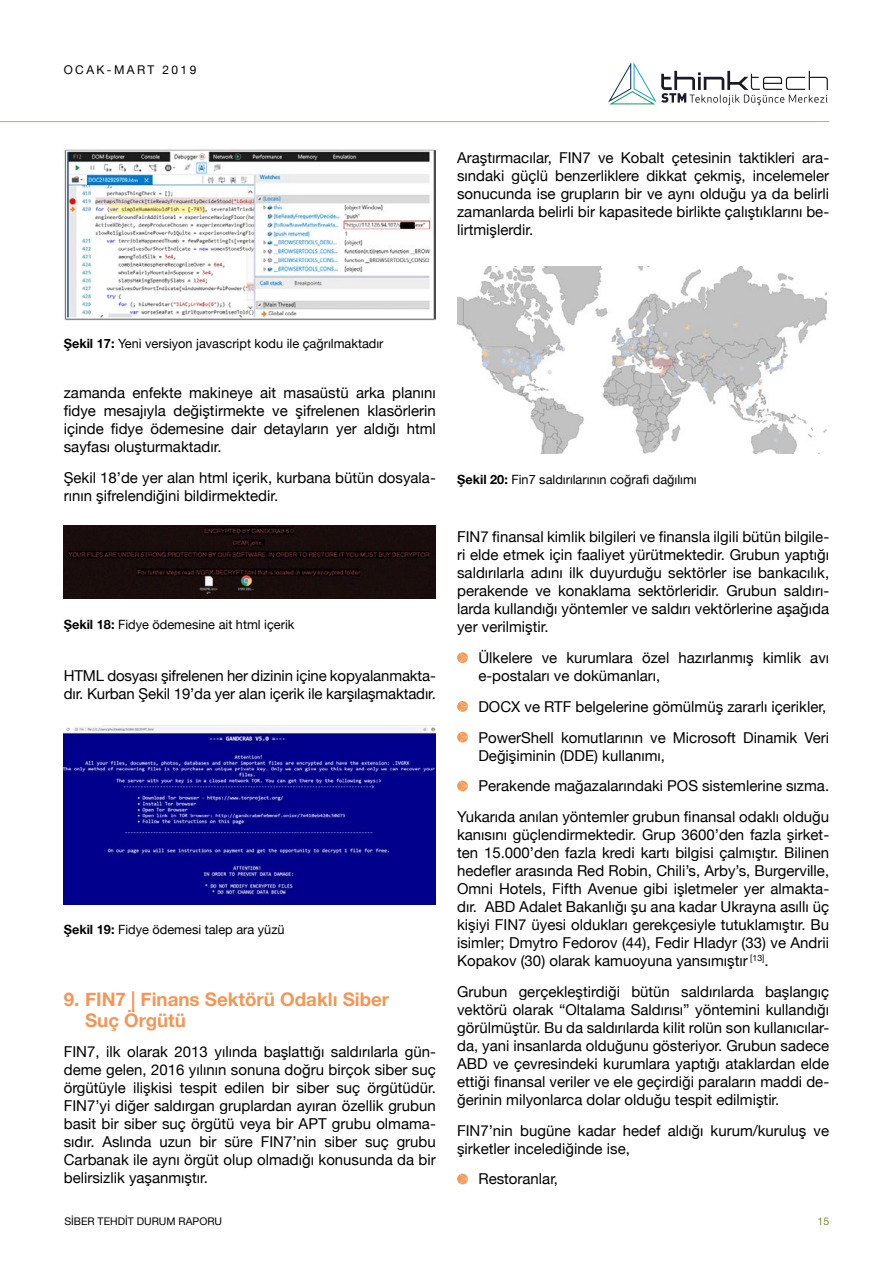
<style>
.page{position:relative;width:893px;height:1263px;background:#fff}
.page>*{position:absolute;margin:0;border:0;box-sizing:border-box;transform-origin:0 0}
.t1{font:700 18.75px/21px "Helvetica Neue";color:#f49655}
.t2{font:15px/18px "Helvetica Neue";color:#000;text-align:justify}
.t3{font:15px "Helvetica Neue";color:#030000}
.t4{font:12.75px "Helvetica Neue";color:#000}
.t5{font:12px "Helvetica Neue";letter-spacing:.2em;color:#000}
.t6{font:10.5px "Helvetica Neue";color:#000}
.t7{font:10.5px "Helvetica Neue";color:#768d2e}
.s1{font-weight:700}
</style>
<div class="page">
<hr style="left:0;top:121px;width:829px;height:1px;background:#f49655">
<svg style="left:608px;top:62px;width:220px;height:43px"></svg>
<div style="left:457px;top:652px;width:11px;height:11px;background:#f49956;border-radius:50%"></div>
<svg style="left:460px;top:653px;width:8px;height:10px"></svg>
<svg style="left:457px;top:701px;width:11px;height:11px"></svg>
<svg style="left:460px;top:701px;width:8px;height:10px"></svg>
<div style="left:457px;top:732px;width:11px;height:11px;background:#f49956;border-radius:50%"></div>
<svg style="left:460px;top:732px;width:8px;height:10px"></svg>
<div style="left:457px;top:780px;width:11px;height:11px;background:#f49956;border-radius:50%"></div>
<svg style="left:460px;top:781px;width:8px;height:10px"></svg>
<div style="left:457px;top:1173px;width:11px;height:11px;background:#f49956;border-radius:50%"></div>
<svg style="left:460px;top:1174px;width:8px;height:10px"></svg>
<img style="left:64px;top:725px;width:372px;height:180px">
<img style="left:64px;top:525px;width:372px;height:74px">
<img style="left:64px;top:149px;width:372px;height:171px">
<img style="left:457px;top:267px;width:370px;height:186px">
<p class="t5" style="left:64px;top:61px;width:134px">OCAK-MART 2019</p>
<p class="t2" style="left:457px;top:150px;width:374px">Araştırmacılar, FIN7 ve Kobalt çetesinin taktikleri ara&shy;sındaki güçlü benzerliklere dikkat çekmiş, incelemeler sonucunda ise grupların bir ve aynı olduğu ya da belirli zamanlarda belirli bir kapasitede birlikte çalıştıklarını be&shy;lirtmişlerdir.</p>
<p class="t4" style="left:64px;top:335px;width:321px"><span class="s1">Şekil 17:</span> Yeni versiyon javascript kodu ile çağrılmaktadır</p>
<p class="t2" style="left:64px;top:385px;width:374px">zamanda enfekte makineye ait masaüstü arka planını fidye mesajıyla değiştirmekte ve şifrelenen klasörlerin içinde fidye ödemesine dair detayların yer aldığı html sayfası oluşturmaktadır.</p>
<p class="t2" style="left:64px;top:469px;width:374px">Şekil 18’de yer alan html içerik, kurbana bütün dosyala&shy;rının şifrelendiğini bildirmektedir.</p>
<p class="t4" style="left:64px;top:615px;width:232px"><span class="s1">Şekil 18:</span> Fidye ödemesine ait html içerik</p>
<p class="t2" style="left:64px;top:667px;width:374px">HTML dosyası şifrelenen her dizinin içine kopyalanmakta&shy;dır. Kurban Şekil 19’da yer alan içerik ile karşılaşmaktadır.</p>
<p class="t4" style="left:64px;top:921px;width:222px"><span class="s1">Şekil 19:</span> Fidye ödemesi talep ara yüzü</p>
<p class="t1" style="left:85px;top:989px;width:306px;text-indent:-21px">9. FIN7 | Finans Sektörü Odaklı Siber<br>Suç Örgütü</p>
<p class="t2" style="left:64px;top:1044px;width:374px">FIN7, ilk olarak 2013 yılında başlattığı saldırılarla gün&shy;deme gelen, 2016 yılının sonuna doğru birçok siber suç örgütüyle ilişkisi tespit edilen bir siber suç örgütüdür.<br>FIN7’yi diğer saldırgan gruplardan ayıran özellik grubun basit bir siber suç örgütü veya bir APT grubu olmama&shy;sıdır. Aslında uzun bir süre FIN7’nin siber suç grubu Carbanak ile aynı örgüt olup olmadığı konusunda da bir belirsizlik yaşanmıştır.</p>
<p class="t4" style="left:457px;top:471px;width:241px"><span class="s1">Şekil 20:</span> Fin7 saldırılarının coğrafi dağılımı</p>
<p class="t2" style="left:457px;top:529px;width:374px">FIN7 finansal kimlik bilgileri ve finansla ilgili bütün bilgile&shy;ri elde etmek için faaliyet yürütmektedir. Grubun yaptığı saldırılarla adını ilk duyurduğu sektörler ise bankacılık, perakende ve konaklama sektörleridir. Grubun saldırı&shy;larda kullandığı yöntemler ve saldırı vektörlerine aşağıda yer verilmiştir.</p>
<p class="t2" style="left:478px;top:650px;width:352px">Ülkelere ve kurumlara özel hazırlanmış kimlik avı e-postaları ve dokümanları,</p>
<p class="t2" style="left:478px;top:692px;width:352px;line-height:30.8px">DOCX ve RTF belgelerine gömülmüş zararlı içerikler,<br>PowerShell komutlarının ve Microsoft Dinamik Veri</p>
<p class="t2" style="left:478px;top:747px;width:188px">Değişiminin (DDE) kullanımı,</p>
<p class="t2" style="left:478px;top:778px;width:352px">Perakende mağazalarındaki POS sistemlerine sızma.</p>
<p class="t2" style="left:457px;top:809px;width:374px">Yukarıda anılan yöntemler grubun finansal odaklı olduğu</p>
<p class="t2" style="left:457px;top:827px;width:374px">kanısını güçlendirmektedir. Grup 3600’den fazla şirket&shy;ten 15.000’den fazla kredi kartı bilgisi çalmıştır. Bilinen hedefler arasında Red Robin, Chili’s, Arby’s, Burgerville, Omni Hotels, Fifth Avenue gibi işletmeler yer almakta&shy;dır. ABD Adalet Bakanlığı şu ana kadar Ukrayna asıllı üç kişiyi FIN7 üyesi oldukları gerekçesiyle tutuklamıştır. Bu isimler; Dmytro Fedorov (44), Fedir Hladyr (33) ve Andrii Kopakov (30) olarak kamuoyuna yansımıştır <sup>[13]</sup>.</p>
<p class="t2" style="left:457px;top:983px;width:374px">Grubun gerçekleştirdiği bütün saldırılarda başlangıç vektörü olarak “Oltalama Saldırısı” yöntemini kullandığı görülmüştür. Bu da saldırılarda kilit rolün son kullanıcılar&shy;da, yani insanlarda olduğunu gösteriyor. Grubun sadece ABD ve çevresindeki kurumlara yaptığı ataklardan elde ettiği finansal veriler ve ele geçirdiği paraların maddi de&shy;ğerinin milyonlarca dolar olduğu tespit edilmiştir.</p>
<p class="t2" style="left:457px;top:1122px;width:374px">FIN7’nin bugüne kadar hedef aldığı kurum/kuruluş ve şirketler incelediğinde ise,</p>
<p class="t3" style="left:478px;top:1168px;width:81px">Restoranlar,</p>
<p class="t6" style="left:64px;top:1214px;width:159px">SİBER TEHDİT DURUM RAPORU</p>
<p class="t7" style="left:817px;top:1214px;width:13px">15</p>
</div>
